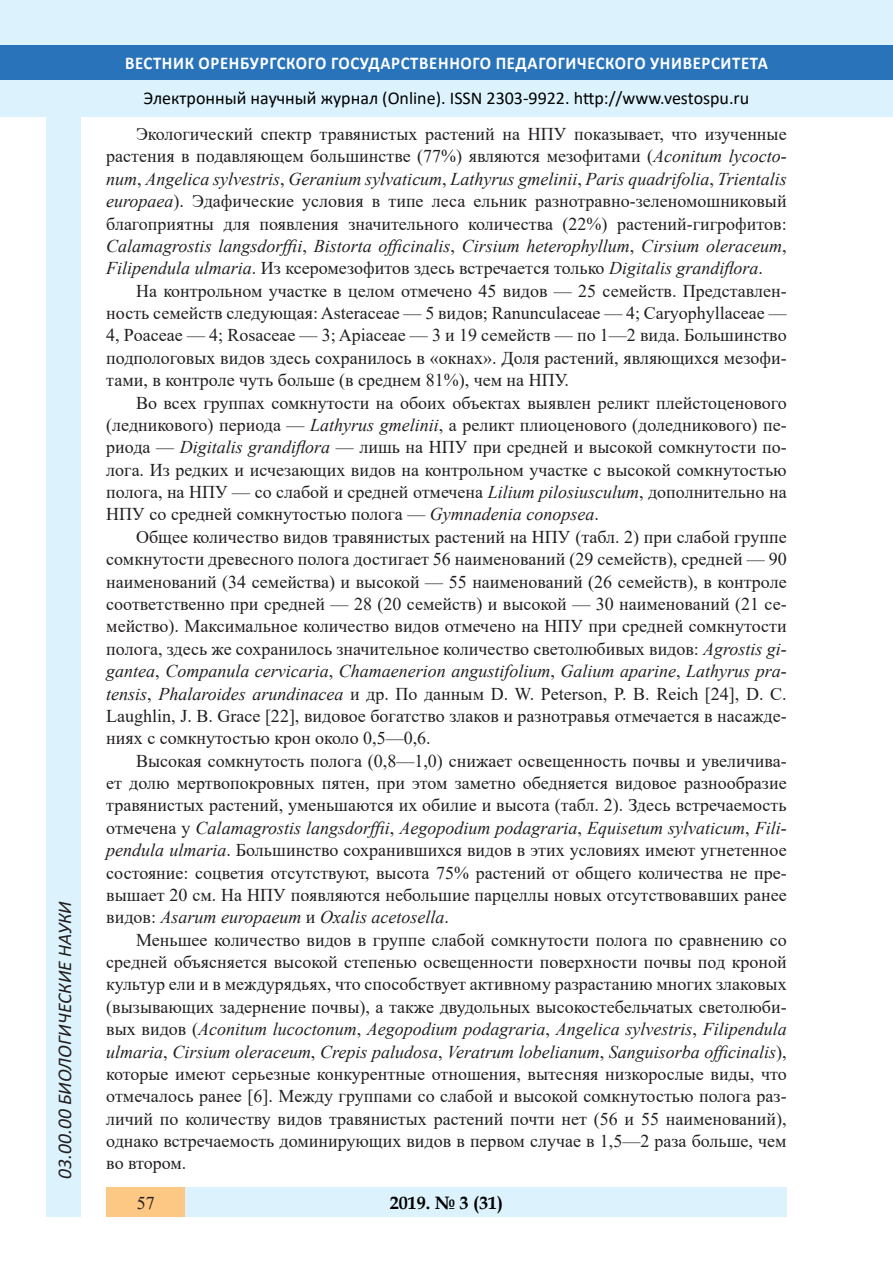
<style>
.page{position:relative;width:893px;height:1263px;background:#fff}
.page>*{position:absolute;margin:0;border:0;box-sizing:border-box;transform-origin:0 0}
.t1{font:italic 19.5px "Calibri";color:#231f20}
.Стиль2{font:18px/22.4px "Times New Roman";color:#231f20;text-align:justify}
.t2{font:18px "Calibri";color:#000}
.t3{font:700 18px "Calibri";letter-spacing:.04em;color:#fff;scale:.93 1}
.t4{font:700 18px "Book Antiqua";color:#000}
.s1{font-style:italic}
</style>
<div class="page">
<div style="left:0;top:0;width:893px;height:116px;background:#dcf2fc"></div>
<div style="left:0;top:45px;width:893px;height:34px;background:#2873ba"></div>
<div style="left:47px;top:116px;width:34px;height:1101px;background:#dcf2fc"></div>
<div style="left:106px;top:1188px;width:681px;height:29px;background:#dcf2fc"></div>
<div style="left:106px;top:1188px;width:79px;height:29px;background:#fdc784"></div>
<p class="t1" style="left:51px;top:1179px;width:279px;rotate:-90deg">03.00.00 БИОЛОГИЧЕСКИЕ НАУКИ</p>
<p class="t3" style="left:125px;top:50px;width:693px">ВЕСТНИК ОРЕНБУРГСКОГО ГОСУДАРСТВЕННОГО ПЕДАГОГИЧЕСКОГО УНИВЕРСИТЕТА</p>
<p class="t2" style="left:144px;top:85px;width:607px">Электронный научный журнал (Online). ISSN 2303-9922. http://www.vestospu.ru</p>
<p class="Стиль2" style="left:106px;top:122px;width:682px;text-indent:30px">Экологический спектр травянистых растений на НПУ показывает, что изученные растения в подавляющем большинстве (77%) являются мезофитами (<span class="s1">Aconitum lycocto&shy;num</span>, <span class="s1">Angelica sylvestris</span>, <span class="s1">Geranium sylvaticum</span>, <span class="s1">Lathyrus gmelinii</span>, <span class="s1">Paris quadrifolia</span>, <span class="s1">Trientalis europaea</span>). Эдафические условия в типе леса ельник разнотравно-зеленомошниковый благоприятны для появления значительного количества (22%) растений-гигрофитов:<br><span class="s1">Calamagrostis langsdorffii</span>, <span class="s1">Bistorta officinalis</span>, <span class="s1">Cirsium heterophyllum</span>, <span class="s1">Cirsium oleraceum</span>, <span class="s1">Filipendula ulmaria</span>. Из ксеромезофитов здесь встречается только <span class="s1">Digitalis grandiflora</span>.</p>
<p class="Стиль2" style="left:106px;top:279px;width:682px;text-indent:30px">На контрольном участке в целом отмечено 45 видов — 25 семейств. Представлен&shy;ность семейств следующая: Asteraceae — 5 видов; Ranunculaceae — 4; Caryophyllaceae — 4, Poaceae — 4; Rosaceae — 3; Apiaceae — 3 и 19 семейств — по 1—2 вида. Большинство подпологовых видов здесь сохранилось в «окнах». Доля растений, являющихся мезофи&shy;тами, в контроле чуть больше (в среднем 81%), чем на НПУ.</p>
<p class="Стиль2" style="left:106px;top:391px;width:682px;text-indent:30px">Во всех группах сомкнутости на обоих объектах выявлен реликт плейстоценового (ледникового) периода — <span class="s1">Lathyrus gmelinii</span>, а реликт плиоценового (доледникового) пе&shy;риода — <span class="s1">Digitalis grandiflora</span> — лишь на НПУ при средней и высокой сомкнутости по&shy;лога. Из редких и исчезающих видов на контрольном участке с высокой сомкнутостью полога, на НПУ — со слабой и средней отмечена <span class="s1">Lilium pilosiusculum</span>, дополнительно на НПУ со средней сомкнутостью полога — <span class="s1">Gymnadenia conopsea</span>.</p>
<p class="Стиль2" style="left:106px;top:525px;width:682px;text-indent:30px">Общее количество видов травянистых растений на НПУ (табл. 2) при слабой группе сомкнутости древесного полога достигает 56 наименований (29 семейств), средней — 90 наименований (34 семейства) и высокой — 55 наименований (26 семейств), в контроле соответственно при средней — 28 (20 семейств) и высокой — 30 наименований (21 се&shy;мейство). Максимальное количество видов отмечено на НПУ при средней сомкнутости полога, здесь же сохранилось значительное количество светолюбивых видов: <span class="s1">Agrostis gi&shy;gantea</span>, <span class="s1">Companula cervicaria</span>, <span class="s1">Chamaenerion angustifolium</span>, <span class="s1">Galium aparine</span>, <span class="s1">Lathyrus pra&shy;tensis</span>, <span class="s1">Phalaroides arundinacea</span> и др. По данным D. W. Peterson, P. B. Reich [24], D. C.<br>Laughlin, J. B. Grace [22], видовое богатство злаков и разнотравья отмечается в насажде&shy;ниях с сомкнутостью крон около 0,5—0,6.</p>
<p class="Стиль2" style="left:106px;top:749px;width:682px;text-indent:30px">Высокая сомкнутость полога (0,8—1,0) снижает освещенность почвы и увеличива&shy;ет долю мертвопокровных пятен, при этом заметно обедняется видовое разнообразие травянистых растений, уменьшаются их обилие и высота (табл. 2). Здесь встречаемость отмечена у <span class="s1">Calamagrostis langsdorffii</span>, <span class="s1">Aegopodium podagraria</span>, <span class="s1">Equisetum sylvaticum</span>, <span class="s1">Fili&shy;pendula ulmaria</span>. Большинство сохранившихся видов в этих условиях имеют угнетенное состояние: соцветия отсутствуют, высота 75% растений от общего количества не пре&shy;вышает 20 см. На НПУ появляются небольшие парцеллы новых отсутствовавших ранее видов: <span class="s1">Asarum europaeum</span> и <span class="s1">Oxalis acetosella</span>.</p>
<p class="Стиль2" style="left:106px;top:928px;width:682px;text-indent:30px">Меньшее количество видов в группе слабой сомкнутости полога по сравнению со средней объясняется высокой степенью освещенности поверхности почвы под кроной культур ели и в междурядьях, что способствует активному разрастанию многих злаковых (вызывающих задернение почвы), а также двудольных высокостебельчатых светолюби&shy;вых видов (<span class="s1">Aconitum lucoctonum</span>, <span class="s1">Aegopodium podagraria</span>, <span class="s1">Angelica sylvestris</span>, <span class="s1">Filipendula ulmaria</span>, <span class="s1">Cirsium oleraceum</span>, <span class="s1">Crepis paludosa</span>, <span class="s1">Veratrum lobelianum</span>, <span class="s1">Sanguisorba officinalis</span>), которые имеют серьезные конкурентные отношения, вытесняя низкорослые виды, что отмечалось ранее [6]. Между группами со слабой и высокой сомкнутостью полога раз&shy;личий по количеству видов травянистых растений почти нет (56 и 55 наименований), однако встречаемость доминирующих видов в первом случае в 1,5—2 раза больше, чем во втором.</p>
<p class="Стиль2" style="left:137px;top:1191px;width:19px">57</p>
<p class="t4" style="left:390px;top:1190px;width:115px">2019. № 3 (31)</p>
</div>
